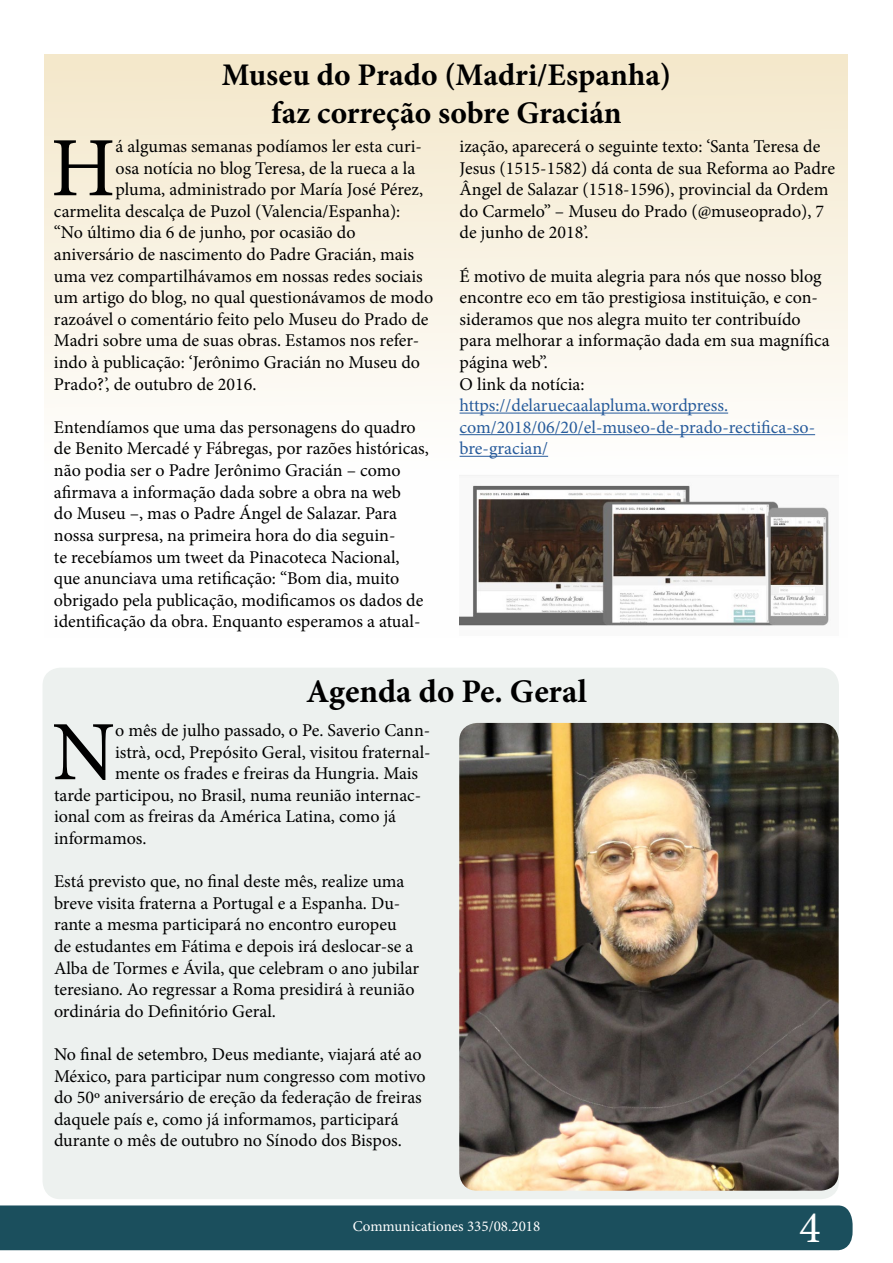
<style>
.page{position:relative;width:893px;height:1263px;background:#fff}
.page>*{position:absolute;margin:0;border:0;box-sizing:border-box;transform-origin:0 0}
.t1{font:84.45px "Minion Pro";color:#000}
.t2{font:45px "Minion Pro";color:#fff}
.t3{font:700 33px "Minion Pro";color:#000}
.t4{font:700 31.5px/37.8px "Minion Pro";color:#000;text-align:center}
.t5{font:18px/21.6px "Minion Pro";color:#000}
.t6{font:18px/21.6px "Minion Pro";color:#275b9b}
.t7{font:15px "Minion Pro";color:#fff}
</style>
<div class="page">
<div style="left:0;top:1205px;width:853px;height:45px;background:#1b4f5d"></div>
<div style="left:43px;top:668px;width:796px;height:531px;background:#edf1ef;border-radius:18px"></div>
<div style="left:45px;top:54px;width:803px;height:584px;background:linear-gradient(to bottom,#f4e9ce,#fff)"></div>
<hr style="left:460px;top:413px;width:268px;height:1px;background:#275b9b">
<hr style="left:460px;top:434px;width:355px;height:1px;background:#275b9b">
<hr style="left:460px;top:456px;width:88px;height:1px;background:#275b9b">
<img style="left:460px;top:475px;width:379px;height:160px">
<img style="left:459px;top:723px;width:380px;height:468px">
<h3 class="t4" style="left:222px;top:56px;width:451px">Museu do Prado (Madri/Espanha) faz correção sobre Gracián</h3>
<h1 class="t1" style="left:51px;top:112px;width:66px">H</h1>
<p class="t5" style="left:115px;top:136px;width:308px">á algumas semanas podíamos ler esta curi-</p>
<p class="t5" style="left:115px;top:157px;width:301px">osa notícia no blog Teresa, de la rueca a la</p>
<p class="t5" style="left:115px;top:179px;width:309px">pluma, administrado por María José Pérez,</p>
<p class="t5" style="left:54px;top:200px;width:348px">carmelita descalça de Puzol (Valencia/Espanha):</p>
<p class="t5" style="left:54px;top:222px;width:303px">“No último dia 6 de junho, por ocasião do</p>
<p class="t5" style="left:54px;top:244px;width:362px">aniversário de nascimento do Padre Gracián, mais</p>
<p class="t5" style="left:54px;top:265px;width:370px">uma vez compartilhávamos em nossas redes sociais</p>
<p class="t5" style="left:54px;top:287px;width:381px">um artigo do blog, no qual questionávamos de modo</p>
<p class="t5" style="left:54px;top:308px;width:376px">razoável o comentário feito pelo Museu do Prado de</p>
<p class="t5" style="left:54px;top:330px;width:367px">Madri sobre uma de suas obras. Estamos nos refer-</p>
<p class="t5" style="left:54px;top:352px;width:368px">indo à publicação: ‘Jerônimo Gracián no Museu do</p>
<p class="t5" style="left:54px;top:373px;width:204px">Prado?’, de outubro de 2016.</p>
<p class="t5" style="left:54px;top:416px;width:376px">Entendíamos que uma das personagens do quadro de Benito Mercadé y Fábregas, por razões históricas, não podia ser o Padre Jerônimo Gracián – como afirmava a informação dada sobre a obra na web<br>do Museu –, mas o Padre Ángel de Salazar. Para nossa surpresa, na primeira hora do dia seguin-<br>te recebíamos um tweet da Pinacoteca Nacional, que anunciava uma retificação: “Bom dia, muito obrigado pela publicação, modificamos os dados de identificação da obra. Enquanto esperamos a atual-</p>
<p class="t5" style="left:460px;top:136px;width:377px">ização, aparecerá o seguinte texto: ‘Santa Teresa de Jesus (1515-1582) dá conta de sua Reforma ao Padre Ângel de Salazar (1518-1596), provincial da Ordem do Carmelo” – Museu do Prado (@museoprado), 7 de junho de 2018’.</p>
<p class="t5" style="left:460px;top:265px;width:371px">É motivo de muita alegria para nós que nosso blog encontre eco em tão prestigiosa instituição, e con&shy;sideramos que nos alegra muito ter contribuído para melhorar a informação dada em sua magnífica página web”.<br>O link da notícia:</p>
<p class="t6" style="left:460px;top:395px;width:357px">https://delaruecaalapluma.wordpress. com/2018/06/20/el-museo-de-prado-rectifica-so&shy;bre-gracian/</p>
<h3 class="t3" style="left:306px;top:668px;width:282px">Agenda do Pe. Geral</h3>
<h1 class="t1" style="left:52px;top:696px;width:64px">N</h1>
<p class="t5" style="left:115px;top:719px;width:317px">o mês de julho passado, o Pe. Saverio Cann-</p>
<p class="t5" style="left:115px;top:741px;width:317px">istrà, ocd, Prepósito Geral, visitou fraternal-</p>
<p class="t5" style="left:115px;top:763px;width:305px">mente os frades e freiras da Hungria. Mais</p>
<p class="t5" style="left:54px;top:784px;width:369px">tarde participou, no Brasil, numa reunião internac-</p>
<p class="t5" style="left:54px;top:806px;width:344px">ional com as freiras da América Latina, como já</p>
<p class="t5" style="left:54px;top:827px;width:94px">informamos.</p>
<p class="t5" style="left:54px;top:871px;width:367px">Está previsto que, no final deste mês, realize uma breve visita fraterna a Portugal e a Espanha. Du&shy;rante a mesma participará no encontro europeu<br>de estudantes em Fátima e depois irá deslocar-se a Alba de Tormes e Ávila, que celebram o ano jubilar teresiano. Ao regressar a Roma presidirá à reunião ordinária do Definitório Geral.</p>
<p class="t5" style="left:54px;top:1043px;width:373px">No final de setembro, Deus mediante, viajará até ao México, para participar num congresso com motivo do 50º aniversário de ereção da federação de freiras daquele país e, como já informamos, participará durante o mês de outubro no Sínodo dos Bispos.</p>
<p class="t7" style="left:353px;top:1216px;width:189px">Communicationes 335/08.2018</p>
<h2 class="t2" style="left:799px;top:1198px;width:23px">4</h2>
</div>
